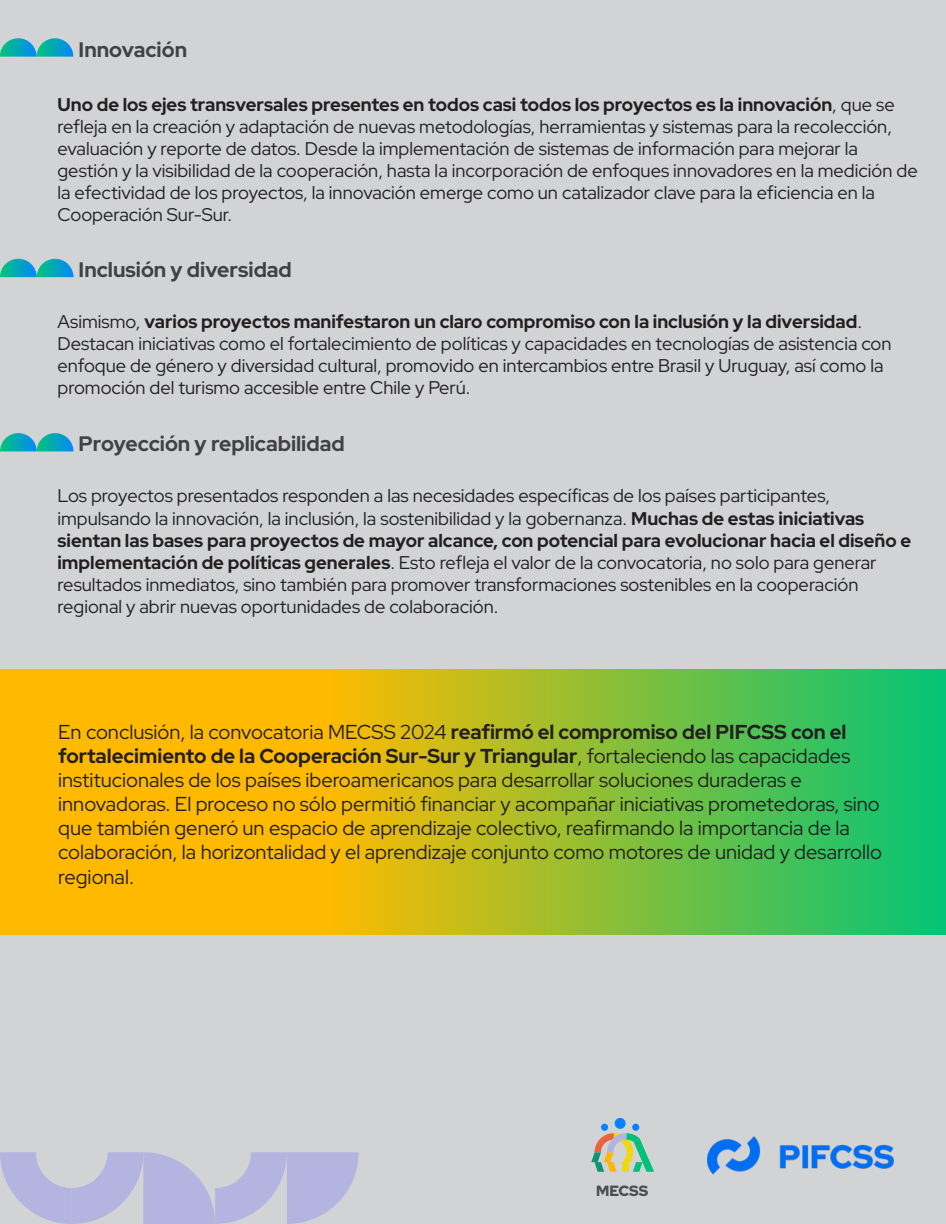
<style>
.page{position:relative;width:946px;height:1224px;background:#d1d3d4}
.page>*{position:absolute;margin:0;border:0;box-sizing:border-box;transform-origin:0 0}
.t1{font:700 21px "Red Hat Display";color:#414042}
.t2{font:20.12px/24.2px "Red Hat Display";color:#231f20}
.t3{font:18.38px/22.1px "Red Hat Display";color:#231f20}
.t4{font:900 14.79px "Red Hat Display";letter-spacing:.005em;color:#4d4d4d}
.s1{font-weight:700}
</style>
<div class="page">
<div style="left:601px;top:1123px;width:7px;height:8px;background:#0482ff;border-radius:50%"></div>
<div style="left:632px;top:1123px;width:7px;height:8px;background:#0482ff;border-radius:50%"></div>
<div style="left:614px;top:1118px;width:11px;height:11px;background:#0482ff;border-radius:50%"></div>
<svg style="left:591px;top:1133px;width:63px;height:38px"></svg>
<img style="left:707px;top:1136px;width:187px;height:39px">
<svg style="left:0;top:259px;width:73px;height:18px"></svg>
<svg style="left:0;top:38px;width:73px;height:19px"></svg>
<svg style="left:0;top:670px;width:946px;height:265px;background:#acbd26"></svg>
<svg style="left:0;top:1152px;width:358px;height:72px"></svg>
<svg style="left:0;top:433px;width:73px;height:18px"></svg>
<p class="t1" style="left:79px;top:36px;width:110px">Innovación</p>
<p class="t3" style="left:57px;top:93px;width:861px"><span class="s1">Uno de los ejes transversales presentes en todos casi todos los proyectos es la innovación</span>, que se refleja en la creación y adaptación de nuevas metodologías, herramientas y sistemas para la recolección, evaluación y reporte de datos. Desde la implementación de sistemas de información para mejorar la gestión y la visibilidad de la cooperación, hasta la incorporación de enfoques innovadores en la medición de la efectividad de los proyectos, la innovación emerge como un catalizador clave para la eficiencia en la Cooperación Sur-Sur.</p>
<p class="t1" style="left:79px;top:256px;width:215px">Inclusión y diversidad</p>
<p class="t3" style="left:57px;top:310px;width:835px">Asimismo, <span class="s1">varios proyectos manifestaron un claro compromiso con la inclusión y la diversidad</span>.<br>Destacan iniciativas como el fortalecimiento de políticas y capacidades en tecnologías de asistencia con enfoque de género y diversidad cultural, promovido en intercambios entre Brasil y Uruguay, así como la promoción del turismo accesible entre Chile y Perú.</p>
<p class="t1" style="left:79px;top:430px;width:267px">Proyección y replicabilidad</p>
<p class="t3" style="left:57px;top:485px;width:855px">Los proyectos presentados responden a las necesidades específicas de los países participantes, impulsando la innovación, la inclusión, la sostenibilidad y la gobernanza. <span class="s1">Muchas de estas iniciativas sientan las bases para proyectos de mayor alcance, con potencial para evolucionar hacia el diseño e implementación de políticas generales</span>. Esto refleja el valor de la convocatoria, no solo para generar resultados inmediatos, sino también para promover transformaciones sostenibles en la cooperación regional y abrir nuevas oportunidades de colaboración.</p>
<p class="t2" style="left:58px;top:719px;width:825px">En conclusión, la convocatoria MECSS 2024 <span class="s1">reafirmó el compromiso del PIFCSS con el fortalecimiento de la Cooperación Sur-Sur y Triangular</span>, fortaleciendo las capacidades institucionales de los países iberoamericanos para desarrollar soluciones duraderas e innovadoras. El proceso no sólo permitió financiar y acompañar iniciativas prometedoras, sino que también generó un espacio de aprendizaje colectivo, reafirmando la importancia de la colaboración, la horizontalidad y el aprendizaje conjunto como motores de unidad y desarrollo regional.</p>
<p class="t4" style="left:596px;top:1181px;width:54px">MECSS</p>
</div>
